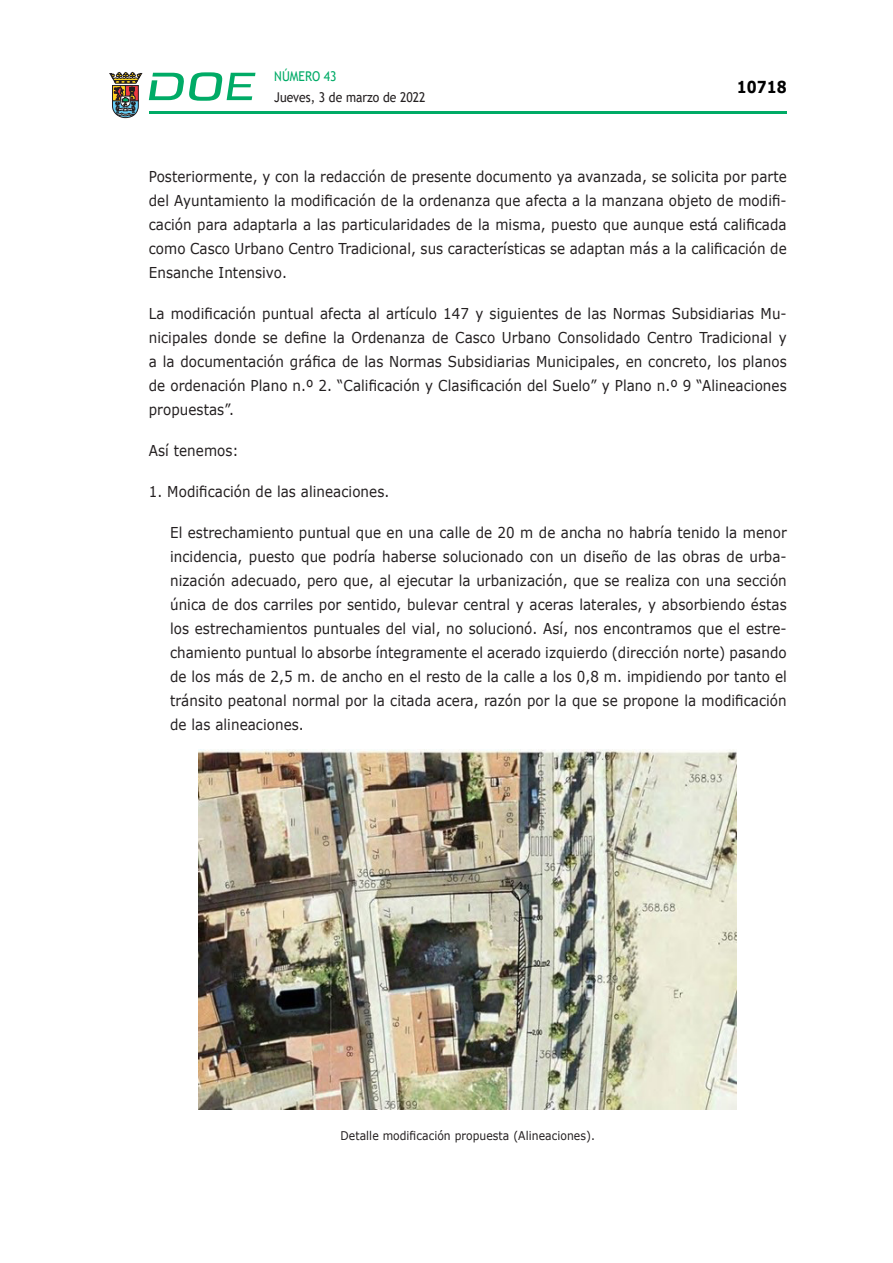
<style>
.page{position:relative;width:893px;height:1263px;background:#fff}
.page>*{position:absolute;margin:0;border:0;box-sizing:border-box;transform-origin:0 0}
.t1{font:700 16.5px "Verdana";color:#000;scale:.85 1}
.CUERPO_DE_TEXTO{font:15px/24px "Verdana";letter-spacing:.005em;color:#231f20;text-align:justify;scale:.9 1}
.t2{font:13.5px "Trebuchet MS";color:#231f20;scale:.9 1}
.t3{font:13.5px "Trebuchet MS";color:#00ab67;scale:.9 1}
.CUERPO_DE_TEXTO-2{font:12px "Verdana";letter-spacing:.005em;color:#231f20;scale:.9 1}
</style>
<div class="page">
<hr style="left:149px;top:111px;width:638px;height:3px;background:#00ab66">
<svg style="left:109px;top:72px;width:33px;height:46px"></svg>
<svg style="left:149px;top:72px;width:106px;height:29px"></svg>
<img style="left:199px;top:749px;width:538px;height:361px">
<p class="t3" style="left:274px;top:67px;width:71px">NÚMERO 43</p>
<p class="t2" style="left:274px;top:88px;width:170px">Jueves, 3 de marzo de 2022</p>
<p class="t1" style="left:737px;top:75px;width:60px">10718</p>
<p class="CUERPO_DE_TEXTO" style="left:149px;top:164px;width:710px">Posteriormente, y con la redacción de presente documento ya avanzada, se solicita por parte del Ayuntamiento la modificación de la ordenanza que afecta a la manzana objeto de modifi&shy;cación para adaptarla a las particularidades de la misma, puesto que aunque está calificada como Casco Urbano Centro Tradicional, sus características se adaptan más a la calificación de Ensanche Intensivo.</p>
<p class="CUERPO_DE_TEXTO" style="left:149px;top:301px;width:710px">La modificación puntual afecta al artículo 147 y siguientes de las Normas Subsidiarias Mu&shy;nicipales donde se define la Ordenanza de Casco Urbano Consolidado Centro Tradicional y a la documentación gráfica de las Normas Subsidiarias Municipales, en concreto, los planos de ordenación Plano n.º 2. “Calificación y Clasificación del Suelo” y Plano n.º 9 “Alineaciones propuestas”.</p>
<p class="CUERPO_DE_TEXTO" style="left:149px;top:438px;width:101px">Así tenemos:</p>
<p class="CUERPO_DE_TEXTO" style="left:149px;top:479px;width:269px">1. Modificación de las alineaciones.</p>
<p class="CUERPO_DE_TEXTO" style="left:170px;top:520px;width:687px">El estrechamiento puntual que en una calle de 20 m de ancha no habría tenido la menor incidencia, puesto que podría haberse solucionado con un diseño de las obras de urba&shy;nización adecuado, pero que, al ejecutar la urbanización, que se realiza con una sección única de dos carriles por sentido, bulevar central y aceras laterales, y absorbiendo éstas los estrechamientos puntuales del vial, no solucionó. Así, nos encontramos que el estre&shy;chamiento puntual lo absorbe íntegramente el acerado izquierdo (dirección norte) pasando de los más de 2,5 m. de ancho en el resto de la calle a los 0,8 m. impidiendo por tanto el tránsito peatonal normal por la citada acera, razón por la que se propone la modificación de las alineaciones.</p>
<p class="CUERPO_DE_TEXTO-2" style="left:341px;top:1127px;width:284px">Detalle modificación propuesta (Alineaciones).</p>
</div>
